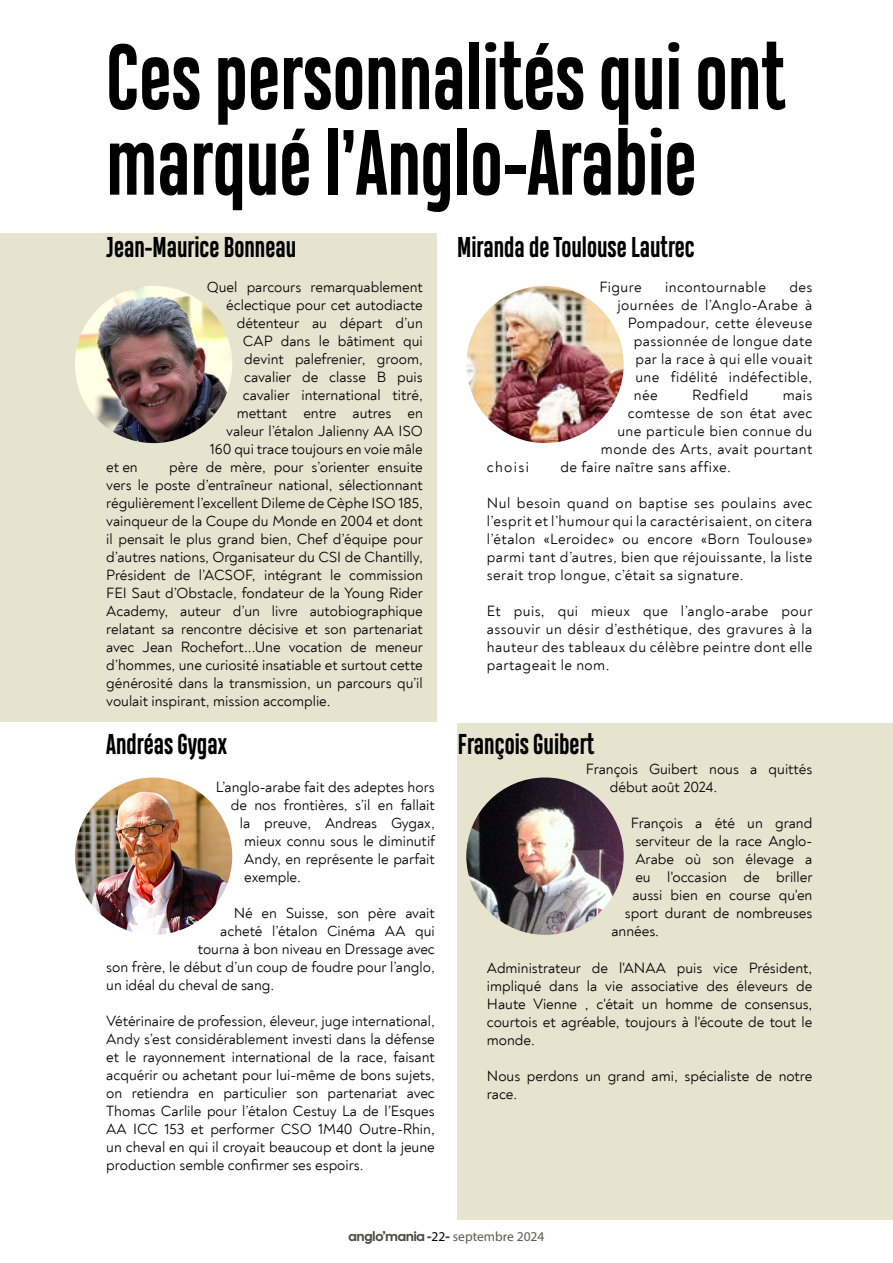
<style>
.page{position:relative;width:893px;height:1263px;background:#fff}
.page>*{position:absolute;margin:0;border:0;box-sizing:border-box;transform-origin:0 0}
.t1{font:700 87px/85.5px "Heading Compressed Pro";color:#000}
.t2{font:700 27px "Heading Compressed Pro";color:#000}
.t3{font:15px/18px "Noah";color:#000;text-align:justify}
.t4{font:15px/18px "Noah";letter-spacing:.03em;color:#000;text-align:right}
.t5{font:600 13.5px "Cal Sans";color:#4a4a49}
.s1{font-family:"Myriad Pro";font-weight:400;color:#000}
.s2{font-family:"Myriad Pro";font-weight:400;color:#5a5a59}
</style>
<div class="page">
<div style="left:0;top:233px;width:436px;height:489px;background:#e6e3cf"></div>
<div style="left:458px;top:723px;width:435px;height:497px;background:#e6e3cf"></div>
<img style="left:75px;top:286px;width:157px;height:157px;border-radius:79px">
<img style="left:75px;top:777px;width:157px;height:158px;border-radius:79px">
<img style="left:466px;top:286px;width:158px;height:157px;border-radius:79px">
<img style="left:466px;top:777px;width:158px;height:158px;border-radius:79px">
<h1 class="t1" style="left:106px;top:38px;width:681px">Ces personnalités qui ont marqué l’Anglo-Arabie</h1>
<h2 class="t2" style="left:106px;top:231px;width:191px">Jean-Maurice Bonneau</h2>
<h2 class="t2" style="left:457px;top:231px;width:239px">Miranda de Toulouse Lautrec</h2>
<p class="t3" style="left:207px;top:278px;width:218px;text-align:right">Quel parcours remarquablement éclectique pour cet autodiacte détenteur au départ d’un<br>CAP dans le bâtiment qui devint palefrenier, groom, cavalier de classe B puis cavalier international titré, mettant entre autres en valeur l’étalon Jalienny AA ISO<br>160 qui trace toujours en voie mâle</p>
<p class="t3" style="left:106px;top:458px;width:318px;text-indent:63px">père de mère, pour s’orienter ensuite vers le poste d’entraîneur national, sélectionnant régulièrement l’excellent Dileme de Cèphe ISO 185, vainqueur de la Coupe du Monde en 2004 et dont il pensait le plus grand bien, Chef d’équipe pour d’autres nations, Organisateur du CSI de Chantilly, Président de l’ACSOF, intégrant le commission FEI Saut d’Obstacle, fondateur de la Young Rider Academy, auteur d’un livre autobiographique relatant sa rencontre décisive et son partenariat avec Jean Rochefort...Une vocation de meneur d’hommes, une curiosité insatiable et surtout cette générosité dans la transmission, un parcours qu’il voulait inspirant, mission accomplie.</p>
<p class="t3" style="left:106px;top:458px;width:33px">et en</p>
<p class="t3" style="left:599px;top:278px;width:44px">Figure</p>
<p class="t4" style="left:665px;top:278px;width:102px">incontournable</p>
<p class="t3" style="left:789px;top:278px;width:25px">des</p>
<p class="t4" style="left:617px;top:296px;width:197px">journées de l’Anglo-Arabe à</p>
<p class="t4" style="left:628px;top:314px;width:186px">Pompadour, cette éleveuse</p>
<p class="t4" style="left:634px;top:332px;width:180px">passionnée de longue date</p>
<p class="t4" style="left:635px;top:350px;width:179px">par la race à qui elle vouait</p>
<p class="t4" style="left:635px;top:368px;width:179px">une fidélité indéfectible,</p>
<p class="t3" style="left:634px;top:386px;width:25px">née</p>
<p class="t4" style="left:692px;top:386px;width:58px">Redfield</p>
<p class="t4" style="left:601px;top:386px;width:213px">mais<br>comtesse de son état avec une particule bien connue du monde des Arts, avait pourtant</p>
<p class="t3" style="left:487px;top:458px;width:44px">choisi</p>
<p class="t4" style="left:560px;top:458px;width:172px">de faire naître sans affixe.</p>
<p class="t3" style="left:487px;top:494px;width:327px">Nul besoin quand on baptise ses poulains avec l’esprit et l’humour qui la caractérisaient, on citera l’étalon «Leroidec» ou encore «Born Toulouse» parmi tant d’autres, bien que réjouissante, la liste serait trop longue, c’était sa signature.</p>
<p class="t3" style="left:487px;top:602px;width:327px">Et puis, qui mieux que l’anglo-arabe pour assouvir un désir d’esthétique, des gravures à la hauteur des tableaux du célèbre peintre dont elle partageait le nom.</p>
<h2 class="t2" style="left:106px;top:728px;width:122px">Andréas Gygax</h2>
<h2 class="t2" style="left:458px;top:728px;width:138px">François Guibert</h2>
<p class="t3" style="left:610px;top:760px;width:204px;text-indent:-24px">François Guibert nous a quittés début août 2024.</p>
<p class="t3" style="left:631px;top:814px;width:183px">François a été un grand</p>
<p class="t3" style="left:635px;top:832px;width:179px">serviteur de la race Anglo-</p>
<p class="t3" style="left:635px;top:850px;width:178px">Arabe où son élevage a</p>
<p class="t3" style="left:635px;top:868px;width:179px">eu l'occasion de briller</p>
<p class="t3" style="left:632px;top:886px;width:182px">aussi bien en course qu'en</p>
<p class="t3" style="left:625px;top:904px;width:189px">sport durant de nombreuses</p>
<p class="t3" style="left:611px;top:922px;width:49px">années.</p>
<p class="t3" style="left:487px;top:958px;width:327px">Administrateur de l'ANAA puis vice Président, impliqué dans la vie associative des éleveurs de Haute Vienne , c'était un homme de consensus, courtois et agréable, toujours à l'écoute de tout le monde.</p>
<p class="t3" style="left:487px;top:1066px;width:327px">Nous perdons un grand ami, spécialiste de notre race.</p>
<p class="t3" style="left:216px;top:778px;width:221px">L’anglo-arabe fait des adeptes hors</p>
<p class="t3" style="left:231px;top:796px;width:206px">de nos frontières, s’il en fallait</p>
<p class="t3" style="left:240px;top:814px;width:197px">la preuve, Andreas Gygax,</p>
<p class="t3" style="left:244px;top:832px;width:192px">mieux connu sous le diminutif</p>
<p class="t3" style="left:244px;top:850px;width:192px">Andy, en représente le parfait</p>
<p class="t3" style="left:244px;top:868px;width:58px">exemple.</p>
<p class="t3" style="left:234px;top:904px;width:203px">Né en Suisse, son père avait</p>
<p class="t3" style="left:220px;top:922px;width:216px">acheté l’étalon Cinéma AA qui</p>
<p class="t3" style="left:198px;top:940px;width:239px">tourna à bon niveau en Dressage avec</p>
<p class="t3" style="left:106px;top:958px;width:330px">son frère, le début d’un coup de foudre pour l’anglo,</p>
<p class="t3" style="left:106px;top:976px;width:170px">un idéal du cheval de sang.</p>
<p class="t3" style="left:106px;top:1012px;width:330px">Vétérinaire de profession, éleveur, juge international, Andy s’est considérablement investi dans la défense et le rayonnement international de la race, faisant acquérir ou achetant pour lui-même de bons sujets, on retiendra en particulier son partenariat avec Thomas Carlile pour l’étalon Cestuy La de l’Esques AA ICC 153 et performer CSO 1M40 Outre-Rhin, un cheval en qui il croyait beaucoup et dont la jeune production semble confirmer ses espoirs.</p>
<p class="t5" style="left:348px;top:1225px;width:197px">anglo’mania -<span class="s1">22</span>- <span class="s2">septembre 2024</span></p>
</div>
